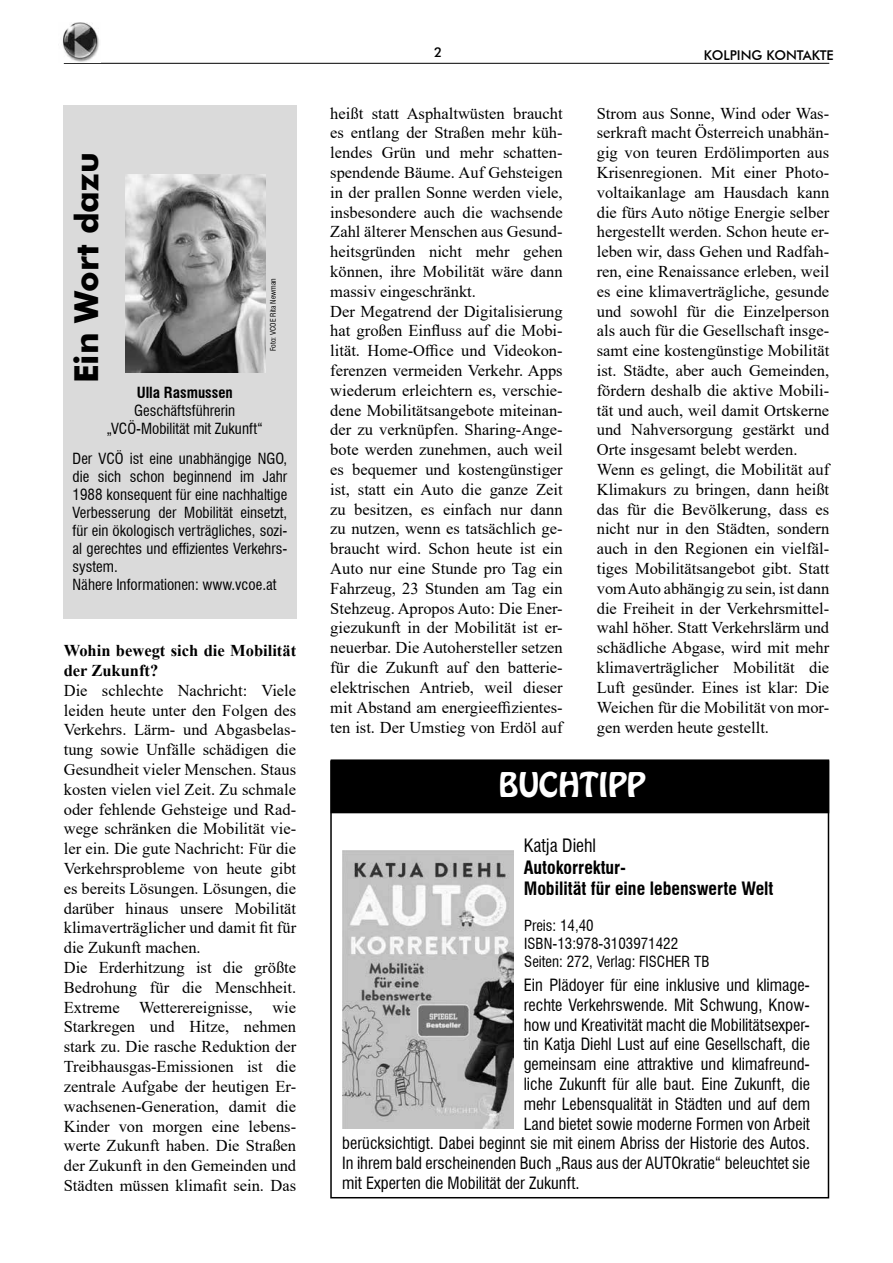
<style>
.page{position:relative;width:893px;height:1263px;background:#fff}
.page>*{position:absolute;margin:0;border:0;box-sizing:border-box;transform-origin:0 0}
.t1{font:700 33px "Futura BT";color:#000}
.t2{font:30px "Hobo Std";color:#fff}
.t3{font:700 condensed 18px/21.6px "Swiss 721 BT";color:#000}
.t4{font:condensed 18px "Swiss 721 BT";color:#000}
.t5{font:16.5px/19.8px "Times New Roman";color:#000}
.t6{font:condensed 16.5px "Swiss 721 BT";color:#000}
.t7{font:700 16.5px/19.8px "Times New Roman";color:#000}
.t8{font:condensed 15px/18px "Swiss 721 BT";color:#000}
.t9{font:700 condensed 15px "Swiss 721 BT";color:#000}
.t10{font:500 13.5px "Futura BT";color:#000}
.t11{font:condensed 7.5px "Swiss 721 BT";color:#000}
</style>
<div class="page">
<hr style="left:64px;top:63px;width:765px;height:1px;background:#000">
<img style="left:62px;top:23px;width:37px;height:39px">
<div style="left:64px;top:105px;width:233px;height:513px;background:#dadada"></div>
<img style="left:126px;top:174px;width:140px;height:199px">
<div style="left:331px;top:760px;width:497px;height:52px;background:#000"></div>
<div style="left:331px;top:759px;width:498px;height:54px;border:2px solid #000"></div>
<div style="left:330px;top:760px;width:499px;height:438px;border:2px solid #000"></div>
<img style="left:342px;top:850px;width:171px;height:278px">
<h1 class="t1" style="left:67px;top:383px;width:233px;rotate:-90deg">Ein Wort dazu</h1>
<p class="t11" style="left:269px;top:351px;width:74px;rotate:-90deg">Foto: VCOE Rita Newman</p>
<p class="t9" style="left:137px;top:384px;width:98px">Ulla Rasmussen</p>
<p class="t8" style="left:107px;top:402px;width:158px;text-align:center">Geschäftsführerin „VCÖ-Mobilität mit Zukunft“</p>
<p class="t8" style="left:73px;top:450px;width:216px">Der VCÖ ist eine unabhängige NGO, die sich schon beginnend im Jahr 1988 konsequent für eine nachhaltige Verbesserung der Mobilität einsetzt, für ein ökologisch verträgliches, sozi&shy;al gerechtes und effizientes Verkehrs&shy;system.<br>Nähere Informationen: www.vcoe.at</p>
<p class="t7" style="left:64px;top:640px;width:234px">Wohin bewegt sich die Mobilität der Zukunft?</p>
<p class="t5" style="left:64px;top:680px;width:234px">Die schlechte Nachricht: Viele leiden heute unter den Folgen des<br>Verkehrs. Lärm- und Abgasbelas&shy;tung sowie Unfälle schädigen die<br>Gesundheit vieler Menschen. Staus kosten vielen viel Zeit. Zu schmale oder fehlende Gehsteige und Rad&shy;wege schränken die Mobilität vie&shy;ler ein. Die gute Nachricht: Für die<br>Verkehrsprobleme von heute gibt es bereits Lösungen. Lösungen, die darüber hinaus unsere Mobilität klimaverträglicher und damit fit für die Zukunft machen.<br>Die Erderhitzung ist die größte<br>Bedrohung für die Menschheit.<br>Extreme Wetterereignisse, wie<br>Starkregen und Hitze, nehmen stark zu. Die rasche Reduktion der<br>Treibhausgas-Emissionen ist die zentrale Aufgabe der heutigen Er&shy;wachsenen-Generation, damit die<br>Kinder von morgen eine lebens&shy;werte Zukunft haben. Die Straßen der Zukunft in den Gemeinden und<br>Städten müssen klimafit sein. Das</p>
<p class="t10" style="left:434px;top:44px;width:10px">2</p>
<p class="t10" style="left:704px;top:47px;width:131px">KOLPING KONTAKTE</p>
<p class="t5" style="left:330px;top:103px;width:234px">heißt statt Asphaltwüsten braucht es entlang der Straßen mehr küh&shy;lendes Grün und mehr schatten&shy;spendende Bäume. Auf Gehsteigen in der prallen Sonne werden viele, insbesondere auch die wachsende Zahl älterer Menschen aus Gesund&shy;heitsgründen nicht mehr gehen können, ihre Mobilität wäre dann massiv eingeschränkt.<br>Der Megatrend der Digitalisierung hat großen Einfluss auf die Mobi&shy;lität. Home-Office und Videokon&shy;ferenzen vermeiden Verkehr. Apps wiederum erleichtern es, verschie&shy;dene Mobilitätsangebote miteinan&shy;der zu verknüpfen. Sharing-Ange&shy;bote werden zunehmen, auch weil es bequemer und kostengünstiger ist, statt ein Auto die ganze Zeit zu besitzen, es einfach nur dann zu nutzen, wenn es tatsächlich ge&shy;braucht wird. Schon heute ist ein Auto nur eine Stunde pro Tag ein Fahrzeug, 23 Stunden am Tag ein Stehzeug. Apropos Auto: Die Ener&shy;giezukunft in der Mobilität ist er&shy;neuerbar. Die Autohersteller setzen für die Zukunft auf den batterie&shy;elektrischen Antrieb, weil dieser mit Abstand am energieeffizientes&shy;ten ist. Der Umstieg von Erdöl auf</p>
<p class="t5" style="left:597px;top:103px;width:234px">Strom aus Sonne, Wind oder Was&shy;serkraft macht Österreich unabhän&shy;gig von teuren Erdölimporten aus Krisenregionen. Mit einer Photo&shy;voltaikanlage am Hausdach kann die fürs Auto nötige Energie selber hergestellt werden. Schon heute er&shy;leben wir, dass Gehen und Radfah&shy;ren, eine Renaissance erleben, weil es eine klimaverträgliche, gesunde und sowohl für die Einzelperson als auch für die Gesellschaft insge&shy;samt eine kostengünstige Mobilität ist. Städte, aber auch Gemeinden, fördern deshalb die aktive Mobili&shy;tät und auch, weil damit Ortskerne und Nahversorgung gestärkt und Orte insgesamt belebt werden.<br>Wenn es gelingt, die Mobilität auf Klimakurs zu bringen, dann heißt das für die Bevölkerung, dass es nicht nur in den Städten, sondern auch in den Regionen ein vielfäl&shy;tiges Mobilitätsangebot gibt. Statt vom Auto abhängig zu sein, ist dann die Freiheit in der Verkehrsmittel&shy;wahl höher. Statt Verkehrslärm und schädliche Abgase, wird mit mehr klimaverträglicher Mobilität die Luft gesünder. Eines ist klar: Die Weichen für die Mobilität von mor&shy;gen werden heute gestellt.</p>
<h2 class="t2" style="left:499px;top:764px;width:148px">BUCHTIPP</h2>
<p class="t4" style="left:524px;top:835px;width:74px">Katja Diehl</p>
<p class="t3" style="left:524px;top:856px;width:251px">Autokorrektur-<br>Mobilität für eine lebenswerte Welt</p>
<p class="t8" style="left:524px;top:916px;width:187px">Preis: 14,40<br>ISBN-13:978-3103971422<br>Seiten: 272, Verlag: FISCHER TB</p>
<p class="t6" style="left:524px;top:975px;width:288px">Ein Plädoyer für eine inklusive und klimage-</p>
<p class="t6" style="left:524px;top:995px;width:288px">rechte Verkehrswende. Mit Schwung, Know-</p>
<p class="t6" style="left:524px;top:1015px;width:288px">how und Kreativität macht die Mobilitätsexper-</p>
<p class="t6" style="left:524px;top:1034px;width:288px">tin Katja Diehl Lust auf eine Gesellschaft, die</p>
<p class="t6" style="left:524px;top:1054px;width:288px">gemeinsam eine attraktive und klimafreund-</p>
<p class="t6" style="left:524px;top:1074px;width:288px">liche Zukunft für alle baut. Eine Zukunft, die</p>
<p class="t6" style="left:524px;top:1094px;width:288px">mehr Lebensqualität in Städten und auf dem</p>
<p class="t6" style="left:524px;top:1114px;width:288px">Land bietet sowie moderne Formen von Arbeit</p>
<p class="t6" style="left:342px;top:1133px;width:469px">berücksichtigt. Dabei beginnt sie mit einem Abriss der Historie des Autos.</p>
<p class="t6" style="left:342px;top:1153px;width:469px">In ihrem bald erscheinenden Buch „Raus aus der AUTOkratie“ beleuchtet sie</p>
<p class="t6" style="left:342px;top:1173px;width:239px">mit Experten die Mobilität der Zukunft.</p>
</div>
